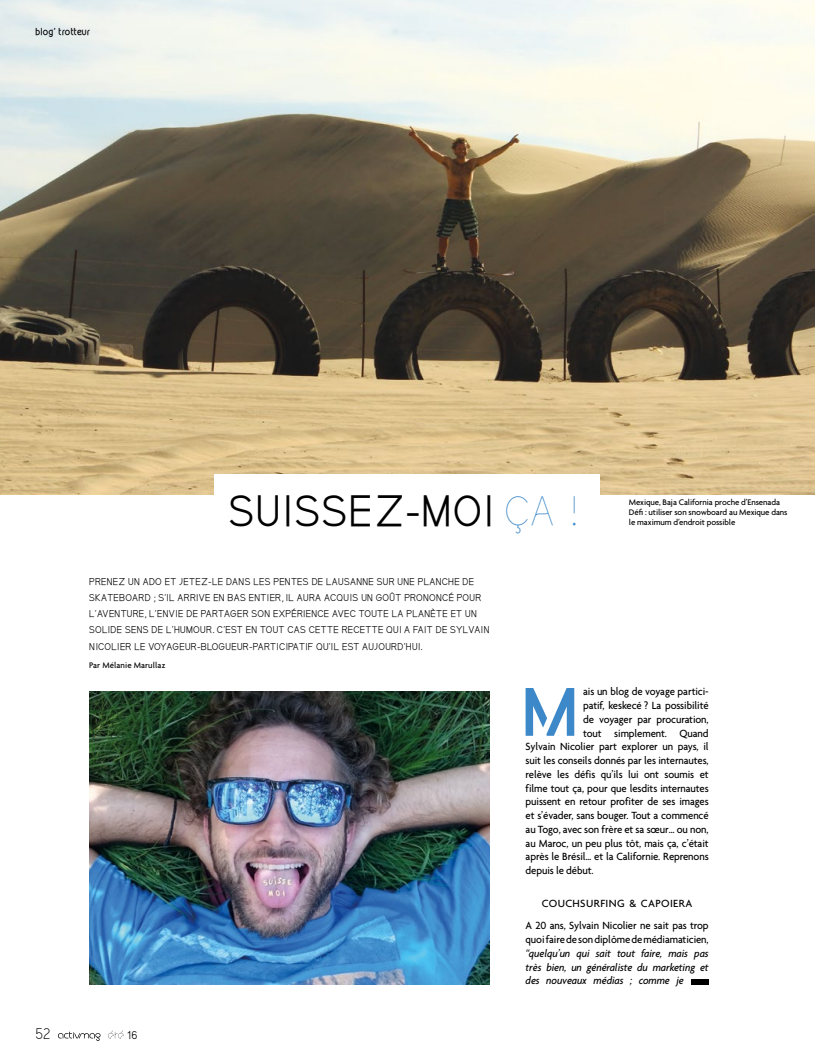
<style>
.page{position:relative;width:815px;height:1063px;background:#fff}
.page>*{position:absolute;margin:0;border:0;box-sizing:border-box;transform-origin:0 0}
.t1{font:38.75px "Kirvy";letter-spacing:.02em;color:#000}
.t2{font:300 13.75px "Kirvy";color:#000}
.t3{font:500 11.25px "Agenda";letter-spacing:-.01em;color:#000;scale:.95 1}
.t4{font:italic 500 11.25px/13.8px "Agenda";letter-spacing:-.01em;color:#000;text-align:justify;scale:.95 1}
.t5{font:500 11.25px/22.5px "Agenda";letter-spacing:-.01em;color:#000;text-align:center}
.t6{font:10px "Kirvy";color:#000}
.t7{font:8.75px/16.2px "Kirvy";letter-spacing:.005em;color:#000}
.t8{font:500 8.75px/10px "Agenda";letter-spacing:-.01em;color:#000}
.t9{font:500 8.75px "Agenda";letter-spacing:.01em;color:#000}
.t10{font:700 8.75px "Kirvy";letter-spacing:-.005em;color:#000}
.s1{font-weight:100;color:#3d88c8}
</style>
<div class="page">
<svg style="left:58px;top:1032px;width:43px;height:9px"></svg>
<svg style="left:108px;top:1030px;width:16px;height:9px"></svg>
<img style="left:0;top:0;width:815px;height:495px">
<img style="left:89px;top:692px;width:401px;height:292px">
<div style="left:215px;top:474px;width:385px;height:73px;background:#fff"></div>
<svg style="left:526px;top:688px;width:48px;height:48px"></svg>
<svg style="left:691px;top:979px;width:18px;height:5px"></svg>
<p class="t10" style="left:35px;top:27px;width:56px">blog' trotteur</p>
<h1 class="t1" style="left:229px;top:487px;width:345px">SUISSEZ-MOI <span class="s1">ÇA !</span></h1>
<p class="t7" style="left:89px;top:573px;width:402px">PRENEZ UN ADO ET JETEZ-LE DANS LES PENTES DE LAUSANNE SUR UNE PLANCHE DE SKATEBOARD ; S'IL ARRIVE EN BAS ENTIER, IL AURA ACQUIS UN GOÛT PRONONCÉ POUR L'AVENTURE, L'ENVIE DE PARTAGER SON EXPÉRIENCE AVEC TOUTE LA PLANÈTE ET UN SOLIDE SENS DE L'HUMOUR. C'EST EN TOUT CAS CETTE RECETTE QUI A FAIT DE SYLVAIN NICOLIER LE VOYAGEUR-BLOGUEUR-PARTICIPATIF QU'IL EST AUJOURD'HUI.</p>
<p class="t9" style="left:89px;top:660px;width:78px">Par Mélanie Marullaz</p>
<p class="t8" style="left:629px;top:497px;width:160px">Mexique, Baja California proche d’Ensenada<br>Défi : utiliser son snowboard au Mexique dans le maximum d’endroit possible</p>
<p class="t2" style="left:35px;top:1025px;width:16px">52</p>
<p class="t6" style="left:127px;top:1029px;width:12px">16</p>
<p class="t3" style="left:583px;top:685px;width:134px">ais un blog de voyage partici-</p>
<p class="t3" style="left:583px;top:699px;width:134px">patif, keskecé ? La possibilité</p>
<p class="t3" style="left:583px;top:713px;width:134px">de voyager par procuration,</p>
<p class="t3" style="left:583px;top:726px;width:134px">tout simplement. Quand</p>
<p class="t3" style="left:526px;top:740px;width:194px">Sylvain Nicolier part explorer un pays, il</p>
<p class="t3" style="left:526px;top:754px;width:194px">suit les conseils donnés par les internautes,</p>
<p class="t3" style="left:526px;top:768px;width:194px">relève les défis qu’ils lui ont soumis et</p>
<p class="t3" style="left:526px;top:781px;width:194px">filme tout ça, pour que lesdits internautes</p>
<p class="t3" style="left:526px;top:795px;width:194px">puissent en retour profiter de ses images</p>
<p class="t3" style="left:526px;top:809px;width:194px">et s’évader, sans bouger. Tout a commencé</p>
<p class="t3" style="left:526px;top:823px;width:194px">au Togo, avec son frère et sa sœur… ou non,</p>
<p class="t3" style="left:526px;top:836px;width:194px">au Maroc, un peu plus tôt, mais ça, c’était</p>
<p class="t3" style="left:526px;top:850px;width:194px">après le Brésil… et la Californie. Reprenons</p>
<p class="t3" style="left:526px;top:864px;width:73px">depuis le début.</p>
<p class="t5" style="left:526px;top:892px;width:185px">COUCHSURFING &amp; CAPOIERA<br>A 20 ans, Sylvain Nicolier ne sait pas trop</p>
<p class="t3" style="left:526px;top:933px;width:194px">quoi faire de son diplôme de médiamaticien,</p>
<p class="t4" style="left:526px;top:946px;width:194px">“quelqu’un qui sait tout faire, mais pas très bien, un généraliste du marketing et des nouveaux médias ; comme je</p>
</div>
